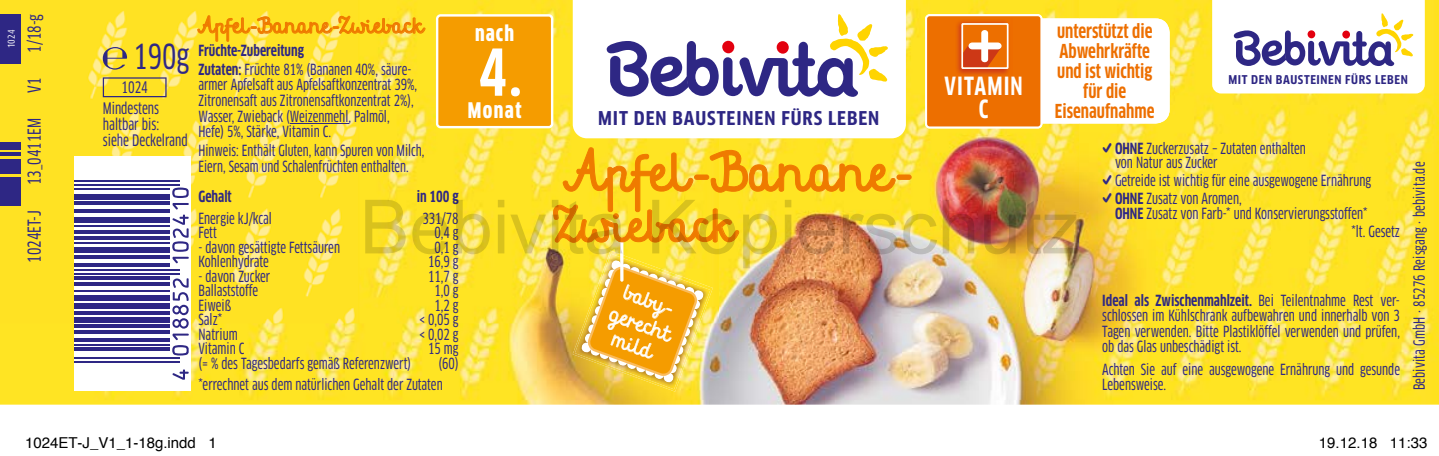
<style>
.page{position:relative;width:1439px;height:456px;background:#fff}
.page>*{position:absolute;margin:0;border:0;box-sizing:border-box;transform-origin:0 0}
.t1{font:74.75px "Arial";color:rgb(0 0 0/.15)}
.t2{font:700 condensed 63px "Clan OT";color:#fff}
.t3{font:56.25px "Mrs White";letter-spacing:.015em;color:#ef7a00}
.t4{font:48.75px "Mrs White";letter-spacing:.005em;color:#ef7a00}
.t5{font:33.75px "Clan OT Cond News";color:#2e2784}
.t6{font:700 condensed 24.5px/22.5px "Clan OT";letter-spacing:.045em;color:#fff;text-align:center}
.t7{font:22.5px "Mrs White";letter-spacing:.015em;color:#ef7a00}
.t8{font:22.5px/25px "Mrs White";color:#fff}
.t9{font:900 condensed 21px "Clan OT";letter-spacing:.07em;color:#fff}
.t10{font:700 condensed 18.75px/20px "Clan OT";color:#ed6f00;text-align:center}
.t11{font:700 condensed 18.5px "Clan OT";letter-spacing:.04em;color:#2e2784;scale:1.2 1}
.t12{font:17.5px "Clan OT Cond News";color:#2e2784}
.t13{font:15.5px/16px "Clan OT Cond News";color:#2e2784}
.t14{font:15px/15.5px "Clan OT Cond News";color:#2e2784}
.t15{font:700 condensed 15px "Clan OT";color:#2e2784}
.t16{font:15px "Helvetica";color:#000}
.t17{font:700 condensed 11.75px "Clan OT";letter-spacing:.04em;color:#2e2784;scale:1.2 1}
.t18{font:condensed 10px "Dax Pro";color:#fff}
.s1{font-family:"Clan OT";font-weight:700;font-stretch:condensed}
.s2{font-family:"Clan OT Cond News";font-weight:400;font-stretch:normal}
</style>
<div class="page">
<img style="left:0;top:0;width:1439px;height:404px">
<div style="left:1013px;top:18px;width:156px;height:105px;background:#fff;border-radius:14px"></div>
<img style="left:573px;top:250px;width:140px;height:141px">
<img style="left:575px;top:253px;width:135px;height:136px">
<svg style="left:581px;top:259px;width:123px;height:123px;background:#f4bd3a"></svg>
<hr style="left:620px;top:237px;width:3px;height:44px;background:#fff;border-radius:2px">
<svg style="left:103px;top:47px;width:24px;height:22px"></svg>
<svg style="left:103px;top:77px;width:64px;height:20px"></svg>
<hr style="left:290px;top:123px;width:58px;height:1px;background:#2e2784">
<svg style="left:197px;top:15px;width:229px;height:27px;background:#fbce28"></svg>
<div style="left:897px;top:175px;width:14px;height:4px;border:1px solid #ef7a00;border-radius:2px"></div>
<svg style="left:553px;top:135px;width:342px;height:107px;background:#fad530"></svg>
<svg style="left:436px;top:14px;width:117px;height:114px;background:#f5a210"></svg>
<svg style="left:925px;top:14px;width:117px;height:114px;background:#ec7a1b"></svg>
<svg style="left:573px;top:0;width:333px;height:138px"></svg>
<svg style="left:606px;top:14px;width:282px;height:83px"></svg>
<svg style="left:1212px;top:0;width:212px;height:93px"></svg>
<div style="left:74px;top:156px;width:117px;height:234px;background:#fff"></div>
<svg style="left:173px;top:369px;width:16px;height:10px"></svg>
<hr style="left:74px;top:360px;width:105px;height:2px;background:#2e2784">
<hr style="left:74px;top:356px;width:105px;height:2px;background:#2e2784">
<hr style="left:74px;top:347px;width:96px;height:4px;background:#2e2784">
<hr style="left:74px;top:343px;width:96px;height:2px;background:#2e2784">
<svg style="left:74px;top:338px;width:96px;height:3px"></svg>
<hr style="left:74px;top:330px;width:96px;height:4px;background:#2e2784">
<hr style="left:74px;top:324px;width:96px;height:4px;background:#2e2784">
<div style="left:74px;top:316px;width:96px;height:6px;background:#2e2784"></div>
<svg style="left:74px;top:311px;width:96px;height:3px"></svg>
<div style="left:74px;top:303px;width:96px;height:6px;background:#2e2784"></div>
<div style="left:74px;top:295px;width:96px;height:6px;background:#2e2784"></div>
<hr style="left:74px;top:289px;width:96px;height:2px;background:#2e2784">
<svg style="left:172px;top:278px;width:17px;height:77px"></svg>
<hr style="left:74px;top:282px;width:96px;height:4px;background:#2e2784">
<hr style="left:74px;top:276px;width:96px;height:4px;background:#2e2784">
<hr style="left:74px;top:272px;width:105px;height:2px;background:#2e2784">
<hr style="left:74px;top:268px;width:105px;height:2px;background:#2e2784">
<svg style="left:74px;top:263px;width:96px;height:3px"></svg>
<hr style="left:74px;top:255px;width:96px;height:4px;background:#2e2784">
<div style="left:74px;top:247px;width:96px;height:6px;background:#2e2784"></div>
<hr style="left:74px;top:241px;width:96px;height:2px;background:#2e2784">
<hr style="left:74px;top:236px;width:96px;height:3px;background:#2e2784">
<hr style="left:74px;top:230px;width:96px;height:4px;background:#2e2784">
<hr style="left:74px;top:224px;width:96px;height:2px;background:#2e2784">
<div style="left:74px;top:216px;width:96px;height:6px;background:#2e2784"></div>
<hr style="left:74px;top:209px;width:96px;height:4px;background:#2e2784">
<hr style="left:74px;top:201px;width:96px;height:4px;background:#2e2784">
<svg style="left:172px;top:187px;width:17px;height:76px"></svg>
<div style="left:74px;top:193px;width:96px;height:6px;background:#2e2784"></div>
<hr style="left:74px;top:188px;width:96px;height:2px;background:#2e2784">
<hr style="left:74px;top:184px;width:105px;height:2px;background:#2e2784">
<hr style="left:74px;top:180px;width:105px;height:2px;background:#2e2784">
<div style="left:0;top:14px;width:21px;height:50px;background:#2e2784"></div>
<div style="left:0;top:142px;width:21px;height:7px;background:#2e2784"></div>
<hr style="left:0;top:152px;width:21px;height:4px;background:#2e2784">
<div style="left:0;top:159px;width:21px;height:15px;background:#2e2784"></div>
<div style="left:0;top:177px;width:21px;height:29px;background:#2e2784"></div>
<p class="t18" style="left:5px;top:48px;width:20px;rotate:-90deg">1024</p>
<p class="t12" style="left:24px;top:53px;width:40px;rotate:-90deg">1/18-g</p>
<p class="t12" style="left:24px;top:93px;width:17px;rotate:-90deg">V1</p>
<p class="t12" style="left:24px;top:185px;width:68px;rotate:-90deg">13_0411EM</p>
<p class="t12" style="left:24px;top:262px;width:54px;rotate:-90deg">1024ET-J</p>
<h3 class="t5" style="left:133px;top:37px;width:57px">190g</h3>
<p class="t13" style="left:121px;top:79px;width:28px">1024</p>
<p class="t13" style="left:103px;top:101px;width:87px">Mindestens haltbar bis: siehe Deckelrand</p>
<h3 class="t7" style="left:198px;top:11px;width:226px">Apfel-Banane-Zwieback</h3>
<p class="t15" style="left:198px;top:42px;width:107px">Früchte-Zubereitung</p>
<p class="t14" style="left:198px;top:62px;width:220px"><span class="s1">Zutaten:</span> Früchte 81% (Bananen 40%, säure&shy;armer Apfelsaft aus Apfelsaftkonzentrat 39%, Zitronensaft aus Zitronensaftkonzentrat 2%), Wasser, Zwieback (Weizenmehl, Palmöl, Hefe) 5%, Stärke, Vitamin C.</p>
<p class="t14" style="left:198px;top:143px;width:227px">Hinweis: Enthält Gluten, kann Spuren von Milch,<br>Eiern, Sesam und Schalenfrüchten enthalten.</p>
<p class="t15" style="left:198px;top:188px;width:35px">Gehalt</p>
<p class="t15" style="left:417px;top:188px;width:43px">in 100 g</p>
<p class="t14" style="left:198px;top:210px;width:75px">Energie kJ/kcal</p>
<p class="t14" style="left:422px;top:210px;width:38px">331/78</p>
<p class="t14" style="left:198px;top:224px;width:20px">Fett</p>
<p class="t14" style="left:434px;top:224px;width:26px">0,4 g</p>
<p class="t14" style="left:198px;top:239px;width:143px">- davon gesättigte Fettsäuren</p>
<p class="t14" style="left:434px;top:239px;width:26px">0,1 g</p>
<p class="t14" style="left:198px;top:253px;width:72px">Kohlenhydrate</p>
<p class="t14" style="left:428px;top:253px;width:32px">16,9 g</p>
<p class="t14" style="left:198px;top:268px;width:73px">- davon Zucker</p>
<p class="t14" style="left:428px;top:268px;width:32px">11,7 g</p>
<p class="t14" style="left:198px;top:282px;width:61px">Ballaststoffe</p>
<p class="t14" style="left:434px;top:282px;width:26px">1,0 g</p>
<p class="t14" style="left:198px;top:297px;width:34px">Eiweiß</p>
<p class="t14" style="left:434px;top:297px;width:26px">1,2 g</p>
<p class="t14" style="left:198px;top:311px;width:25px">Salz*</p>
<p class="t14" style="left:419px;top:311px;width:41px">&lt; 0,05 g</p>
<p class="t14" style="left:198px;top:326px;width:41px">Natrium</p>
<p class="t14" style="left:419px;top:326px;width:41px">&lt; 0,02 g</p>
<p class="t14" style="left:198px;top:340px;width:47px">Vitamin C</p>
<p class="t14" style="left:428px;top:340px;width:32px">15 mg</p>
<p class="t14" style="left:198px;top:355px;width:214px">(= % des Tagesbedarfs gemäß Referenzwert)</p>
<p class="t10" style="left:1055px;top:21px;width:101px">unterstützt die<br>Abwehrkräfte und ist wichtig für die<br>Eisenaufnahme</p>
<h3 class="t9" style="left:475px;top:21px;width:40px">nach</h3>
<h2 class="t2" style="left:478px;top:37px;width:45px">4.</h2>
<h3 class="t9" style="left:468px;top:98px;width:55px">Monat</h3>
<p class="t17" style="left:1228px;top:73px;width:151px">MIT DEN BAUSTEINEN FÜRS LEBEN</p>
<h3 class="t6" style="left:944px;top:75px;width:80px">VITAMIN<br>C</h3>
<p class="t11" style="left:598px;top:108px;width:236px">MIT DEN BAUSTEINEN FÜRS LEBEN</p>
<p class="t14" style="left:1115px;top:141px;width:192px;line-height:14.5px;text-indent:-13px">✓ <span class="s1">OHNE</span> Zuckerzusatz – Zutaten enthalten von Natur aus Zucker</p>
<p class="t14" style="left:1102px;top:173px;width:270px">✓ Getreide ist wichtig für eine ausgewogene Ernährung</p>
<p class="t14" style="left:1115px;top:191px;width:254px;line-height:14.5px;text-indent:-13px">✓ <span class="s1">OHNE</span> Zusatz von Aromen,<br><span class="s1">OHNE</span> Zusatz von Farb-* und Konservierungsstoffen*</p>
<p class="t14" style="left:1351px;top:223px;width:50px">*lt. Gesetz</p>
<h3 class="t3" style="left:565px;top:134px;width:350px">Apfel-Banane-</h3>
<p class="t14" style="left:1411px;top:390px;width:230px;rotate:-90deg">Bebivita GmbH · 85276 Reisgang · bebivita.de</p>
<h1 class="t1" style="left:360px;top:175px;width:721px">Bebivita Kopierschutz</h1>
<h3 class="t4" style="left:554px;top:192px;width:183px">Zwieback</h3>
<h3 class="t8" style="left:623px;top:278px;width:65px;rotate:20deg">baby&shy;gerecht</h3>
<p class="t15" style="left:1102px;top:291px;width:299px">Ideal als Zwischenmahlzeit. <span class="s2">Bei Teilentnahme Rest ver-</span></p>
<p class="t14" style="left:1102px;top:307px;width:299px;text-align:justify">schlossen im Kühlschrank aufbewahren und innerhalb von 3<br>Tagen verwenden. Bitte Plastiklöffel verwenden und prüfen, ob das Glas unbeschädigt ist.</p>
<p class="t14" style="left:1102px;top:361px;width:299px">Achten Sie auf eine ausgewogene Ernährung und gesunde<br>Lebensweise.</p>
<h3 class="t8" style="left:617px;top:327px;width:43px;rotate:20deg">mild</h3>
<p class="t14" style="left:198px;top:352px;width:262px;line-height:21.5px;text-indent:240px">(60) *errechnet aus dem natürlichen Gehalt der Zutaten</p>
<p class="t16" style="left:25px;top:431px;width:193px">1024ET-J_V1_1-18g.indd 1</p>
<p class="t16" style="left:1319px;top:431px;width:110px">19.12.18 11:33</p>
</div>
